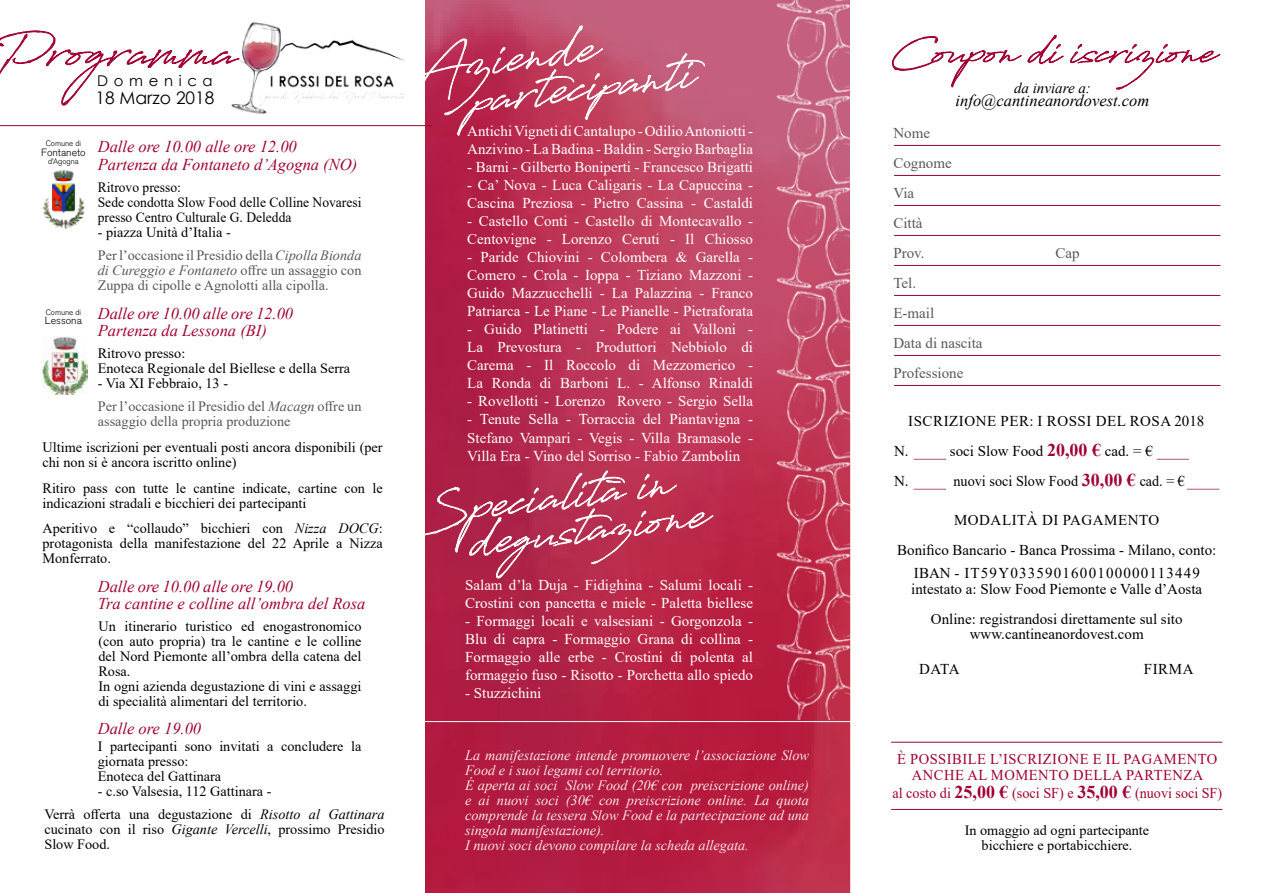
<style>
.page{position:relative;width:1263px;height:893px;background:#fff}
.page>*{position:absolute;margin:0;border:0;box-sizing:border-box;transform-origin:0 0}
.t1{font:17.25px "Century Gothic";color:#000}
.t2{font:italic 16.5px/17.2px "Times New Roman";color:#a10232}
.t3{font:italic 16.5px "Times New Roman";color:#000}
.t4{font:15px/18px "Times New Roman";color:#fff}
.t5{font:15px/30px "Times New Roman";color:#000;text-align:center}
.t6{font:15px/30px "Times New Roman";color:#58595b}
.t7{font:15px/16.5px "Times New Roman";letter-spacing:.035em;color:#a10232;text-align:center}
.t8{font:15px "Times New Roman";color:#a10232;scale:.95 1}
.t9{font:15px/30px "Times New Roman";letter-spacing:.035em;color:#000}
.t10{font:15px "Times New Roman";color:#000;scale:.95 1}
.t11{font:italic 15px "Times New Roman";color:#000}
.t12{font:14.85px "Century Gothic";letter-spacing:.38em;color:#000}
.t13{font:14.25px/15px "Times New Roman";color:#000}
.t14{font:italic 14.25px/15px "Times New Roman";color:#fff}
.t15{font:14.25px/22.5px "Times New Roman";color:#58595b}
.t16{font:14.25px/15px "Times New Roman";color:#000;scale:.95 1}
.t17{font:300 10.5px "Akzidenz Grotesk BQ";color:#000}
.t18{font:300 7.8px "Akzidenz Grotesk BQ";color:#000}
.s1{color:#000}
.s2{font-style:italic}
.s3{font-weight:700;font-size:18px;color:#a10232}
.s4{font-weight:700;font-size:18px}
</style>
<div class="page">
<img style="left:425px;top:0;width:425px;height:893px">
<img style="left:775px;top:0;width:76px;height:719px">
<svg style="left:425px;top:470px;width:289px;height:112px;background:#ba3a59"></svg>
<svg style="left:407px;top:24px;width:298px;height:116px;background:#c75c78"></svg>
<svg style="left:892px;top:35px;width:172px;height:53px"></svg>
<svg style="left:1070px;top:43px;width:151px;height:47px"></svg>
<hr style="left:894px;top:145px;width:326px;height:1px;background:#a10232">
<hr style="left:894px;top:385px;width:326px;height:1px;background:#a10232">
<hr style="left:894px;top:265px;width:326px;height:1px;background:#a10232">
<hr style="left:894px;top:325px;width:326px;height:1px;background:#a10232">
<hr style="left:894px;top:235px;width:326px;height:1px;background:#a10232">
<hr style="left:894px;top:355px;width:326px;height:1px;background:#a10232">
<hr style="left:894px;top:295px;width:326px;height:1px;background:#a10232">
<hr style="left:894px;top:205px;width:326px;height:1px;background:#a10232">
<hr style="left:894px;top:175px;width:326px;height:1px;background:#a10232">
<hr style="left:914px;top:459px;width:32px;height:1px;background:#b85172">
<hr style="left:1157px;top:459px;width:32px;height:1px;background:#b85172">
<hr style="left:914px;top:489px;width:32px;height:1px;background:#b85172">
<hr style="left:1187px;top:489px;width:32px;height:1px;background:#b85172">
<hr style="left:891px;top:742px;width:331px;height:1px;background:#a10232">
<hr style="left:891px;top:809px;width:331px;height:1px;background:#a10232">
<img style="left:43px;top:170px;width:42px;height:58px">
<img style="left:43px;top:336px;width:45px;height:59px">
<hr style="left:420px;top:721px;width:436px;height:1px;background:#fff">
<hr style="left:0;top:125px;width:432px;height:1px;background:#a10232">
<img style="left:240px;top:22px;width:165px;height:92px">
<svg style="left:0;top:30px;width:240px;height:80px"></svg>
<p class="t12" style="left:97px;top:70px;width:117px">Domenica</p>
<p class="t1" style="left:96px;top:86px;width:120px">18 Marzo 2018</p>
<p class="t18" style="left:46px;top:139px;width:37px">Comune di</p>
<p class="t17" style="left:41px;top:146px;width:46px">Fontaneto</p>
<p class="t18" style="left:48px;top:156px;width:32px">d’Agogna</p>
<p class="t2" style="left:98px;top:138px;width:261px">Dalle ore 10.00 alle ore 12.00<br>Partenza da Fontaneto d’Agogna (NO)</p>
<p class="t16" style="left:98px;top:180px;width:279px">Ritrovo presso:<br>Sede condotta Slow Food delle Colline Novaresi presso Centro Culturale G. Deledda</p>
<p class="t15" style="left:98px;top:221px;width:265px"><span class="s1">- piazza Unità d’Italia -<br></span>Per l’occasione il Presidio della <span class="s2">Cipolla Bionda</span></p>
<p class="t15" style="left:98px;top:262px;width:265px;line-height:15px"><span class="s2">di Cureggio e Fontaneto</span> offre un assaggio con<br>Zuppa di cipolle e Agnolotti alla cipolla.</p>
<p class="t2" style="left:98px;top:304px;width:197px;text-indent:-53px"><sub>Lessona</sub> Dalle ore 10.00 alle ore 12.00<br>Partenza da Lessona (BI)</p>
<p class="t13" style="left:98px;top:346px;width:254px">Ritrovo presso:<br>Enoteca Regionale del Biellese e della Serra</p>
<p class="t15" style="left:98px;top:372px;width:265px"><span class="s1">- Via XI Febbraio, 13 -<br></span>Per l’occasione il Presidio del <span class="s2">Macagn</span> offre un</p>
<p class="t15" style="left:98px;top:409px;width:194px">assaggio della propria produzione</p>
<p class="t18" style="left:46px;top:308px;width:37px">Comune di</p>
<p class="t13" style="left:43px;top:439px;width:342px">Ultime iscrizioni per eventuali posti ancora disponibili (per chi non si è ancora iscritto online)</p>
<p class="t13" style="left:43px;top:480px;width:342px">Ritiro pass con tutte le cantine indicate, cartine con le indicazioni stradali e bicchieri dei partecipanti</p>
<p class="t13" style="left:43px;top:520px;width:342px;text-align:justify">Aperitivo e “collaudo” bicchieri con <span class="s2">Nizza DOCG</span>: protagonista della manifestazione del 22 Aprile a Nizza Monferrato.</p>
<p class="t2" style="left:98px;top:578px;width:197px">Dalle ore 10.00 alle ore 19.00</p>
<p class="t13" style="left:98px;top:619px;width:265px">Un itinerario turistico ed enogastronomico (con auto propria) tra le cantine e le colline del Nord Piemonte all’ombra della catena del Rosa.<br>In ogni azienda degustazione di vini e assaggi di specialità alimentari del territorio.</p>
<p class="t2" style="left:98px;top:594px;width:269px">Tra cantine e colline all’ombra del Rosa</p>
<p class="t2" style="left:98px;top:720px;width:105px">Dalle ore 19.00</p>
<p class="t13" style="left:98px;top:738px;width:265px">I partecipanti sono invitati a concludere la giornata presso:<br>Enoteca del Gattinara</p>
<p class="t13" style="left:98px;top:783px;width:175px">- c.so Valsesia, 112 Gattinara -</p>
<p class="t13" style="left:44px;top:807px;width:342px;text-align:justify">Verrà offerta una degustazione di <span class="s2">Risotto al Gattinara </span>cucinato con il riso <span class="s2">Gigante Vercelli</span>, prossimo Presidio Slow Food.</p>
<p class="t4" style="left:467px;top:122px;width:287px">Antichi Vigneti di Cantalupo - Odilio Antoniotti -<br>Anzivino - La Badina - Baldin - Sergio Barbaglia</p>
<p class="t4" style="left:467px;top:158px;width:287px">- Barni - Gilberto Boniperti - Francesco Brigatti</p>
<p class="t4" style="left:467px;top:176px;width:287px">- Ca’ Nova - Luca Caligaris - La Capuccina -<br>Cascina Preziosa - Pietro Cassina - Castaldi</p>
<p class="t4" style="left:467px;top:212px;width:287px">- Castello Conti - Castello di Montecavallo -<br>Centovigne - Lorenzo Ceruti - Il Chiosso</p>
<p class="t4" style="left:467px;top:248px;width:287px;text-align:justify">- Paride Chiovini - Colombera &amp; Garella - Comero - Crola - Ioppa - Tiziano Mazzoni - Guido Mazzucchelli - La Palazzina - Franco Patriarca - Le Piane - Le Pianelle - Pietraforata</p>
<p class="t4" style="left:467px;top:320px;width:287px;text-align:justify">- Guido Platinetti - Podere ai Valloni - La Prevostura - Produttori Nebbiolo di Carema - Il Roccolo di Mezzomerico - La Ronda di Barboni L. - Alfonso Rinaldi</p>
<p class="t4" style="left:467px;top:392px;width:287px">- Rovellotti - Lorenzo Rovero - Sergio Sella</p>
<p class="t4" style="left:467px;top:410px;width:287px;text-align:justify">- Tenute Sella - Torraccia del Piantavigna - Stefano Vampari - Vegis - Villa Bramasole - Villa Era - Vino del Sorriso - Fabio Zambolin</p>
<p class="t4" style="left:465px;top:576px;width:289px">Salam d’la Duja - Fidighina - Salumi locali -<br>Crostini con pancetta e miele - Paletta biellese</p>
<p class="t4" style="left:465px;top:612px;width:289px;text-align:justify">- Formaggi locali e valsesiani - Gorgonzola - Blu di capra - Formaggio Grana di collina - Formaggio alle erbe - Crostini di polenta al formaggio fuso - Risotto - Porchetta allo spiedo</p>
<p class="t4" style="left:465px;top:684px;width:78px">- Stuzzichini</p>
<p class="t14" style="left:465px;top:747px;width:345px">La manifestazione intende promuovere l’associazione Slow Food e i suoi legami col territorio.<br>É aperta ai soci Slow Food (20€ con preiscrizione online) e ai nuovi soci (30€ con preiscrizione online. La quota comprende la tessera Slow Food e la partecipazione ad una singola manifestazione).<br>I nuovi soci devono compilare la scheda allegata.</p>
<p class="t11" style="left:1014px;top:77px;width:78px">da inviare a:</p>
<p class="t3" style="left:955px;top:89px;width:195px">info@cantineanordovest.com</p>
<p class="t6" style="left:893px;top:117px;width:60px">Nome<br>Cognome<br>Via<br>Città<br>Prov.</p>
<p class="t6" style="left:1055px;top:237px;width:26px">Cap</p>
<p class="t6" style="left:893px;top:267px;width:91px">Tel.<br>E-mail<br>Data di nascita<br>Professione</p>
<p class="t9" style="left:894px;top:406px;width:312px;text-indent:14px">ISCRIZIONE PER: I ROSSI DEL ROSA 2018<br>N.</p>
<p class="t5" style="left:950px;top:436px;width:204px">soci Slow Food <span class="s3">20,00 €</span> cad. = €</p>
<p class="t5" style="left:894px;top:466px;width:16px">N.</p>
<p class="t10" style="left:953px;top:471px;width:245px">nuovi soci Slow Food <span class="s3">30,00 €</span> cad. = €</p>
<p class="t5" style="left:897px;top:505px;width:321px">MODALITÀ DI PAGAMENTO<br>Bonifico Bancario - Banca Prossima - Milano, conto:</p>
<p class="t5" style="left:911px;top:564px;width:292px;line-height:16.5px;text-align:left">IBAN - IT59Y0335901600100000113449 intestato a: Slow Food Piemonte e Valle d’Aosta</p>
<p class="t5" style="left:931px;top:611px;width:253px;line-height:15px">Online: registrandosi direttamente sul sito www.cantineanordovest.com</p>
<p class="t5" style="left:919px;top:654px;width:42px">DATA</p>
<p class="t5" style="left:1144px;top:654px;width:51px">FIRMA</p>
<p class="t7" style="left:897px;top:750px;width:322px">È POSSIBILE L’ISCRIZIONE E IL PAGAMENTO<br>ANCHE AL MOMENTO DELLA PARTENZA</p>
<p class="t8" style="left:892px;top:783px;width:349px">al costo di <span class="s4">25,00 €</span> (soci SF) e <span class="s4">35,00 €</span> (nuovi soci SF)</p>
<p class="t13" style="left:965px;top:822px;width:186px;text-align:center">In omaggio ad ogni partecipante bicchiere e portabicchiere.</p>
</div>
